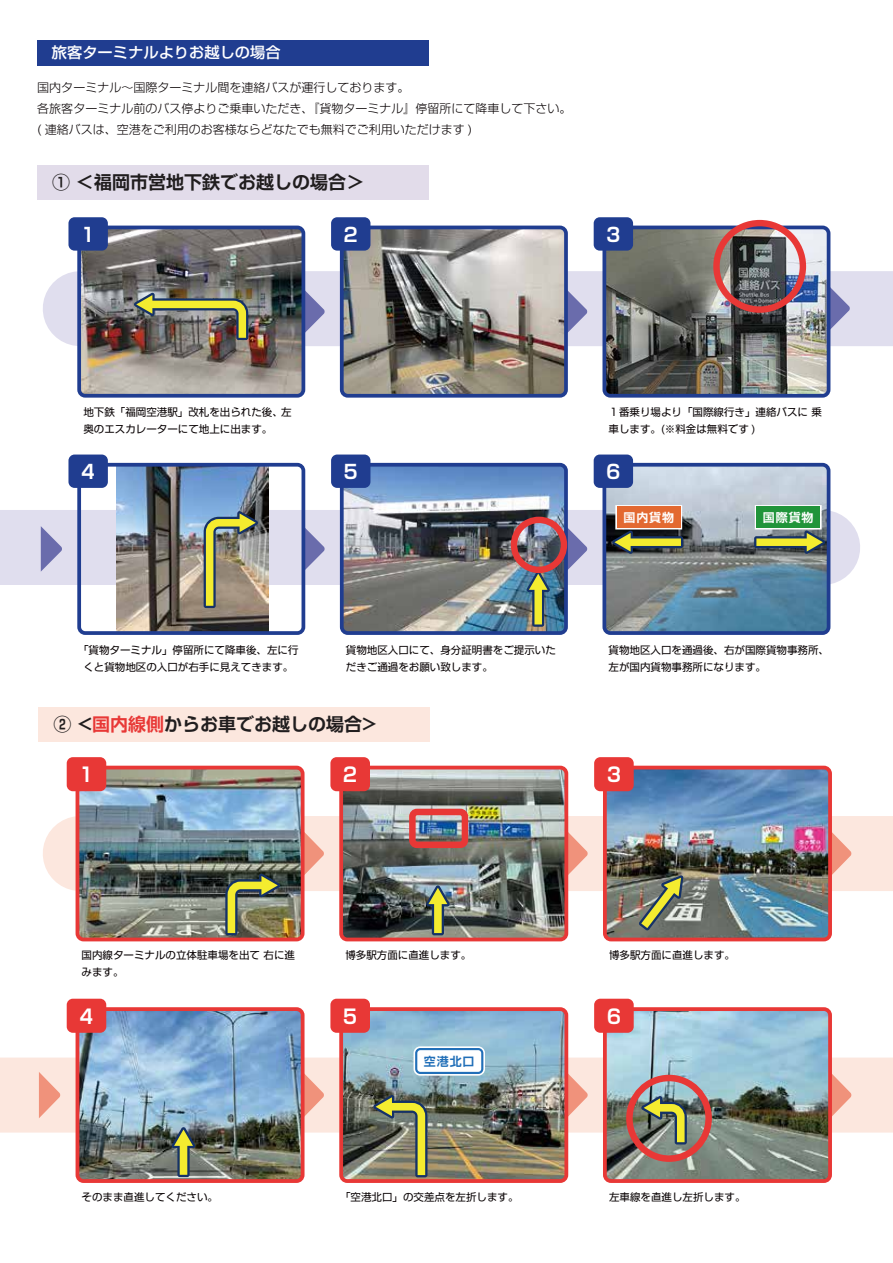
<style>
.page{position:relative;width:893px;height:1263px;background:#fff}
.page>*{position:absolute;margin:0;border:0;box-sizing:border-box;transform-origin:0 0}
.t1{font:700 19.65px "G Shin Go Pro De";color:#fff}
.t2{font:700 19.2px "G Shin Go Pro De";color:#fff}
.t3{font:700 18px "G Shin Go Pro De";color:#201d1e}
.t4{font:500 15px "Shin Go Pro";color:#fff}
.t5{font:300 12px/21.3px "Shin Go Pro";color:#070002}
.t6{font:700 12px "G Shin Go Pro De";letter-spacing:.075em;color:#fff}
.t7{font:700 12px "G Shin Go Pro De";color:#216fb8}
.t8{font:10.5px/17px "G Shin Go Pro";color:#070002}
.s1{color:#e83836}
</style>
<div class="page">
<div style="left:80px;top:271px;width:813px;height:75px;background:#e0deee"></div>
<div style="left:80px;top:816px;width:813px;height:75px;background:#fce7de"></div>
<div style="left:0;top:1057px;width:893px;height:75px;background:#fce7de"></div>
<div style="left:0;top:510px;width:823px;height:75px;background:#e0deee"></div>
<div style="left:37px;top:166px;width:391px;height:34px;background:#e2dcea"></div>
<svg style="left:305px;top:289px;width:20px;height:45px"></svg>
<svg style="left:568px;top:291px;width:19px;height:41px"></svg>
<svg style="left:830px;top:286px;width:20px;height:45px"></svg>
<img style="left:82px;top:231px;width:218px;height:162px">
<div style="left:77px;top:226px;width:228px;height:172px;border:4px solid #203d90;border-radius:6px"></div>
<img style="left:345px;top:231px;width:218px;height:162px">
<div style="left:340px;top:226px;width:228px;height:172px;border:4px solid #203d90;border-radius:6px"></div>
<img style="left:607px;top:231px;width:218px;height:162px">
<div style="left:602px;top:226px;width:228px;height:172px;border:4px solid #203d90;border-radius:6px"></div>
<div style="left:68px;top:217px;width:40px;height:34px;background:#203d90;border-radius:6px"></div>
<div style="left:331px;top:217px;width:39px;height:34px;background:#203d90;border-radius:6px"></div>
<div style="left:594px;top:217px;width:39px;height:34px;background:#203d90;border-radius:6px"></div>
<svg style="left:305px;top:526px;width:20px;height:46px"></svg>
<svg style="left:568px;top:528px;width:19px;height:42px"></svg>
<svg style="left:41px;top:526px;width:21px;height:46px"></svg>
<img style="left:116px;top:468px;width:153px;height:162px">
<div style="left:77px;top:463px;width:228px;height:172px;border:4px solid #203d90;border-radius:6px"></div>
<img style="left:345px;top:468px;width:218px;height:162px">
<div style="left:340px;top:463px;width:228px;height:172px;border:4px solid #203d90;border-radius:6px"></div>
<img style="left:607px;top:468px;width:218px;height:162px">
<div style="left:602px;top:463px;width:228px;height:172px;border:4px solid #203d90;border-radius:6px"></div>
<div style="left:68px;top:454px;width:40px;height:34px;background:#203d90;border-radius:6px"></div>
<div style="left:331px;top:454px;width:39px;height:34px;background:#203d90;border-radius:6px"></div>
<div style="left:594px;top:454px;width:39px;height:34px;background:#203d90;border-radius:6px"></div>
<img style="left:134px;top:293px;width:116px;height:52px">
<img style="left:202px;top:511px;width:56px;height:102px">
<div style="left:532px;top:585px;width:12px;height:42px;background:#153267;border-radius:2px"></div>
<div style="left:534px;top:587px;width:8px;height:37px;background:#f4ec2f"></div>
<svg style="left:526px;top:571px;width:24px;height:21px"></svg>
<div style="left:626px;top:536px;width:57px;height:12px;background:#153267;border-radius:2px"></div>
<div style="left:628px;top:538px;width:53px;height:8px;background:#f4ec2f"></div>
<svg style="left:612px;top:531px;width:21px;height:23px"></svg>
<div style="left:754px;top:536px;width:58px;height:12px;background:#153267;border-radius:2px"></div>
<div style="left:756px;top:538px;width:53px;height:8px;background:#f4ec2f"></div>
<svg style="left:804px;top:531px;width:21px;height:23px"></svg>
<div style="left:615px;top:505px;width:67px;height:24px;border:3px solid #fff"></div>
<div style="left:617px;top:507px;width:64px;height:21px;background:#e36931"></div>
<div style="left:755px;top:505px;width:67px;height:24px;border:3px solid #fff"></div>
<div style="left:756px;top:507px;width:64px;height:21px;background:#20943a"></div>
<div style="left:713px;top:220px;width:93px;height:93px;border:6px solid #e83836;border-radius:50%"></div>
<div style="left:511px;top:517px;width:56px;height:56px;border:6px solid #e83836;border-radius:50%"></div>
<div style="left:37px;top:40px;width:391px;height:26px;background:#203d90"></div>
<svg style="left:305px;top:833px;width:19px;height:41px"></svg>
<svg style="left:568px;top:830px;width:20px;height:47px"></svg>
<svg style="left:832px;top:832px;width:20px;height:43px"></svg>
<img style="left:81px;top:771px;width:219px;height:165px">
<div style="left:76px;top:766px;width:229px;height:175px;border:4px solid #e83836;border-radius:6px"></div>
<img style="left:344px;top:771px;width:219px;height:165px">
<div style="left:339px;top:766px;width:229px;height:175px;border:4px solid #e83836;border-radius:6px"></div>
<img style="left:608px;top:771px;width:219px;height:165px">
<div style="left:603px;top:766px;width:229px;height:175px;border:4px solid #e83836;border-radius:6px"></div>
<div style="left:67px;top:757px;width:39px;height:34px;background:#e83836;border-radius:6px"></div>
<div style="left:330px;top:757px;width:40px;height:34px;background:#e83836;border-radius:6px"></div>
<div style="left:594px;top:757px;width:40px;height:34px;background:#e83836;border-radius:6px"></div>
<svg style="left:305px;top:1074px;width:19px;height:42px"></svg>
<svg style="left:568px;top:1072px;width:20px;height:46px"></svg>
<svg style="left:832px;top:1074px;width:20px;height:42px"></svg>
<svg style="left:39px;top:1072px;width:21px;height:46px"></svg>
<img style="left:81px;top:1012px;width:219px;height:166px">
<div style="left:76px;top:1007px;width:229px;height:176px;border:4px solid #e83836;border-radius:6px"></div>
<img style="left:344px;top:1012px;width:219px;height:166px">
<div style="left:339px;top:1007px;width:229px;height:176px;border:4px solid #e83836;border-radius:6px"></div>
<img style="left:608px;top:1012px;width:219px;height:166px">
<div style="left:603px;top:1007px;width:229px;height:176px;border:4px solid #e83836;border-radius:6px"></div>
<div style="left:67px;top:999px;width:39px;height:34px;background:#e83836;border-radius:6px"></div>
<div style="left:330px;top:999px;width:40px;height:34px;background:#e83836;border-radius:6px"></div>
<div style="left:594px;top:999px;width:40px;height:34px;background:#e83836;border-radius:6px"></div>
<div style="left:38px;top:708px;width:392px;height:34px;background:#fce7de"></div>
<img style="left:224px;top:874px;width:56px;height:67px">
<svg style="left:373px;top:1095px;width:56px;height:88px;background:#88825d"></svg>
<svg style="left:641px;top:1096px;width:47px;height:54px;background:#828a65"></svg>
<div style="left:432px;top:899px;width:12px;height:36px;background:#153267;border-radius:2px"></div>
<div style="left:434px;top:901px;width:8px;height:32px;background:#f4ec2f"></div>
<svg style="left:426px;top:885px;width:24px;height:21px"></svg>
<svg style="left:634px;top:875px;width:49px;height:61px;background:#838667"></svg>
<svg style="left:177px;top:1141px;width:13px;height:36px"></svg>
<div style="left:180px;top:1143px;width:7px;height:32px;background:#f4ec2f"></div>
<svg style="left:172px;top:1127px;width:23px;height:21px"></svg>
<div style="left:626px;top:1075px;width:86px;height:87px;border:6px solid #e83836;border-radius:50%"></div>
<div style="left:409px;top:809px;width:59px;height:39px;border:6px solid #e83836;border-radius:5px"></div>
<div style="left:413px;top:1046px;width:72px;height:30px;border:8px solid #fff;border-radius:3px"></div>
<div style="left:415px;top:1048px;width:68px;height:26px;border:4px solid #216fb8;border-radius:3px"></div>
<div style="left:417px;top:1050px;width:64px;height:22px;background:#fff;border-radius:3px"></div>
<h3 class="t4" style="left:52px;top:40px;width:230px">旅客ターミナルよりお越しの場合</h3>
<p class="t5" style="left:37px;top:75px;width:535px">国内ターミナル～国際ターミナル間を連絡バスが運行しております。<br>各旅客ターミナル前のバス停よりご乗車いただき、『貨物ターミナル』停留所にて降車して下さい。( 連絡バスは、空港をご利用のお客様ならどなたでも無料でご利用いただけます )</p>
<h3 class="t3" style="left:52px;top:167px;width:313px">① ＜福岡市営地下鉄でお越しの場合＞</h3>
<h2 class="t2" style="left:81px;top:218px;width:16px">1</h2>
<h2 class="t2" style="left:344px;top:218px;width:16px">2</h2>
<h2 class="t2" style="left:606px;top:218px;width:16px">3</h2>
<p class="t8" style="left:83px;top:402px;width:210px">地下鉄「福岡空港駅」改札を出られた後、左奥のエスカレーターにて地上に出ます。</p>
<p class="t8" style="left:608px;top:402px;width:215px">１番乗り場より「国際線行き」連絡バスに 乗車します。(※料金は無料です )</p>
<h2 class="t2" style="left:81px;top:456px;width:16px">4</h2>
<h2 class="t2" style="left:344px;top:456px;width:16px">5</h2>
<h2 class="t2" style="left:606px;top:456px;width:16px">6</h2>
<p class="t6" style="left:623px;top:508px;width:52px">国内貨物</p>
<p class="t6" style="left:763px;top:508px;width:52px">国際貨物</p>
<p class="t8" style="left:78px;top:640px;width:222px;text-align:center">「貨物ターミナル」停留所にて降車後、左に行くと貨物地区の入口が右手に見えてきます。</p>
<p class="t8" style="left:346px;top:640px;width:212px">貨物地区入口にて、身分証明書をご提示いただきご通過をお願い致します。</p>
<p class="t8" style="left:608px;top:640px;width:222px">貨物地区入口を通過後、右が国際貨物事務所、左が国内貨物事務所になります。</p>
<h3 class="t3" style="left:53px;top:709px;width:325px">② &lt;<span class="s1">国内線側</span>からお車でお越しの場合&gt;</h3>
<h1 class="t1" style="left:79px;top:758px;width:16px">1</h1>
<h1 class="t1" style="left:343px;top:758px;width:16px">2</h1>
<h1 class="t1" style="left:607px;top:758px;width:16px">3</h1>
<p class="t8" style="left:82px;top:945px;width:215px">国内線ターミナルの立体駐車場を出て 右に進みます。</p>
<p class="t8" style="left:345px;top:945px;width:127px">博多駅方面に直進します。</p>
<p class="t8" style="left:609px;top:945px;width:127px">博多駅方面に直進します。</p>
<h1 class="t1" style="left:79px;top:1000px;width:16px">4</h1>
<h1 class="t1" style="left:343px;top:1000px;width:16px">5</h1>
<h1 class="t1" style="left:607px;top:1000px;width:16px">6</h1>
<p class="t7" style="left:424px;top:1052px;width:52px">空港北口</p>
<p class="t8" style="left:82px;top:1187px;width:138px">そのまま直進してください。</p>
<p class="t8" style="left:340px;top:1187px;width:180px">「空港北口」の交差点を左折します。</p>
<p class="t8" style="left:609px;top:1187px;width:138px">左車線を直進し左折します。</p>
</div>
